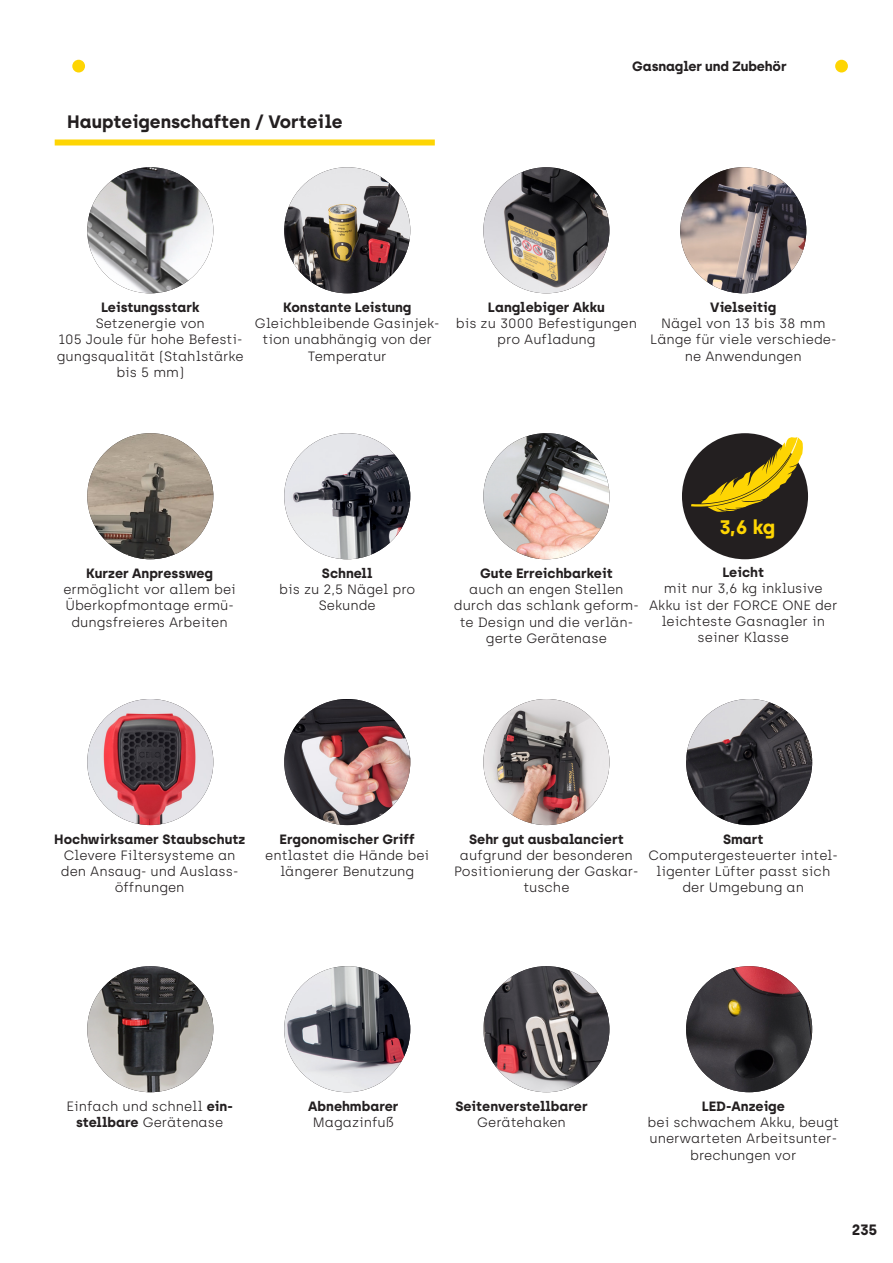
<style>
.page{position:relative;width:893px;height:1263px;background:#fff}
.page>*{position:absolute;margin:0;border:0;box-sizing:border-box;transform-origin:0 0}
.t1{font:700 19.65px "Archia";color:#fed503}
.t2{font:700 18px "Archia";color:#231f20}
.t3{font:700 15px "Archia";color:#231f20}
.t4{font:300 13.5px/16.2px "Archia";color:#231f20;text-align:center}
.t5{font:700 13.5px "Archia";color:#231f20}
.s1{font-weight:700}
</style>
<div class="page">
<img style="left:483px;top:699px;width:126px;height:126px;border-radius:63px">
<img style="left:87px;top:167px;width:126px;height:126px;border-radius:63px">
<img style="left:87px;top:699px;width:126px;height:126px;border-radius:63px">
<img style="left:483px;top:433px;width:126px;height:126px;border-radius:63px">
<img style="left:680px;top:167px;width:126px;height:126px;border-radius:63px">
<img style="left:686px;top:699px;width:126px;height:126px;border-radius:63px">
<img style="left:87px;top:433px;width:126px;height:126px;border-radius:63px">
<img style="left:284px;top:699px;width:126px;height:126px;border-radius:63px">
<img style="left:483px;top:167px;width:126px;height:126px;border-radius:63px">
<img style="left:686px;top:966px;width:126px;height:126px;border-radius:63px">
<img style="left:87px;top:966px;width:126px;height:126px;border-radius:63px">
<img style="left:284px;top:966px;width:126px;height:126px;border-radius:63px">
<img style="left:284px;top:167px;width:126px;height:126px;border-radius:63px">
<img style="left:483px;top:966px;width:126px;height:126px;border-radius:63px">
<div style="left:682px;top:433px;width:126px;height:126px;background:#231f20;border-radius:50%"></div>
<svg style="left:691px;top:437px;width:112px;height:75px"></svg>
<div style="left:55px;top:139px;width:380px;height:6px;background:#fed503"></div>
<img style="left:284px;top:433px;width:126px;height:126px;border-radius:63px">
<div style="left:72px;top:60px;width:13px;height:12px;background:#fed503;border-radius:50%"></div>
<div style="left:835px;top:60px;width:13px;height:12px;background:#fed503;border-radius:50%"></div>
<h2 class="t2" style="left:67px;top:111px;width:277px">Haupteigenschaften / Vorteile</h2>
<p class="t5" style="left:632px;top:58px;width:156px">Gasnagler und Zubehör</p>
<p class="t5" style="left:101px;top:299px;width:100px">Leistungsstark</p>
<p class="t4" style="left:57px;top:315px;width:188px">Setzenergie von<br>105 Joule für hohe Befesti&shy;gungsqualität (Stahlstärke bis 5 mm)</p>
<p class="t5" style="left:283px;top:299px;width:130px">Konstante Leistung</p>
<p class="t4" style="left:255px;top:315px;width:186px">Gleichbleibende Gasinjek&shy;tion unabhängig von der<br>Temperatur</p>
<p class="t5" style="left:488px;top:299px;width:118px">Langlebiger Akku</p>
<p class="t4" style="left:456px;top:315px;width:183px">bis zu 3000 Befestigungen pro Aufladung</p>
<p class="t5" style="left:710px;top:299px;width:67px">Vielseitig</p>
<p class="t4" style="left:650px;top:315px;width:188px">Nägel von 13 bis 38 mm<br>Länge für viele verschiede&shy;ne Anwendungen</p>
<p class="t5" style="left:86px;top:565px;width:128px">Kurzer Anpressweg</p>
<p class="t4" style="left:63px;top:581px;width:174px">ermöglicht vor allem bei<br>Überkopfmontage ermü&shy;dungsfreieres Arbeiten</p>
<p class="t5" style="left:322px;top:565px;width:52px">Schnell</p>
<p class="t4" style="left:279px;top:581px;width:138px">bis zu 2,5 Nägel pro<br>Sekunde</p>
<p class="t5" style="left:480px;top:565px;width:134px">Gute Erreichbarkeit</p>
<p class="t4" style="left:454px;top:581px;width:186px">auch an engen Stellen durch das schlank geform&shy;te Design und die verlän&shy;gerte Gerätenase</p>
<h1 class="t1" style="left:719px;top:514px;width:57px">3,6 kg</h1>
<p class="t5" style="left:722px;top:564px;width:43px">Leicht</p>
<p class="t4" style="left:649px;top:580px;width:190px">mit nur 3,6 kg inklusive<br>Akku ist der FORCE ONE der leichteste Gasnagler in seiner Klasse</p>
<p class="t5" style="left:54px;top:831px;width:192px">Hochwirksamer Staubschutz</p>
<p class="t4" style="left:61px;top:847px;width:179px">Clevere Filtersysteme an den Ansaug- und Auslass&shy;öffnungen</p>
<p class="t5" style="left:280px;top:831px;width:137px">Ergonomischer Griff</p>
<p class="t4" style="left:265px;top:847px;width:165px">entlastet die Hände bei längerer Benutzung</p>
<p class="t5" style="left:469px;top:831px;width:156px">Sehr gut ausbalanciert</p>
<p class="t4" style="left:454px;top:847px;width:186px">aufgrund der besonderen<br>Positionierung der Gaskar&shy;tusche</p>
<p class="t5" style="left:723px;top:831px;width:42px">Smart</p>
<p class="t4" style="left:649px;top:847px;width:191px">Computergesteuerter intel&shy;ligenter Lüfter passt sich der Umgebung an</p>
<p class="t4" style="left:66px;top:1098px;width:168px">Einfach und schnell <span class="s1">ein&shy;stellbare</span> Gerätenase</p>
<p class="t5" style="left:308px;top:1098px;width:92px">Abnehmbarer</p>
<p class="t4" style="left:313px;top:1114px;width:83px">Magazinfuß</p>
<p class="t5" style="left:455px;top:1098px;width:134px">Seitenverstellbarer</p>
<p class="t4" style="left:477px;top:1114px;width:90px">Gerätehaken</p>
<p class="t5" style="left:702px;top:1098px;width:85px">LED-Anzeige</p>
<p class="t4" style="left:648px;top:1114px;width:193px">bei schwachem Akku, beugt unerwarteten Arbeitsunter&shy;brechungen vor</p>
<p class="t3" style="left:852px;top:1220px;width:27px">235</p>
</div>
